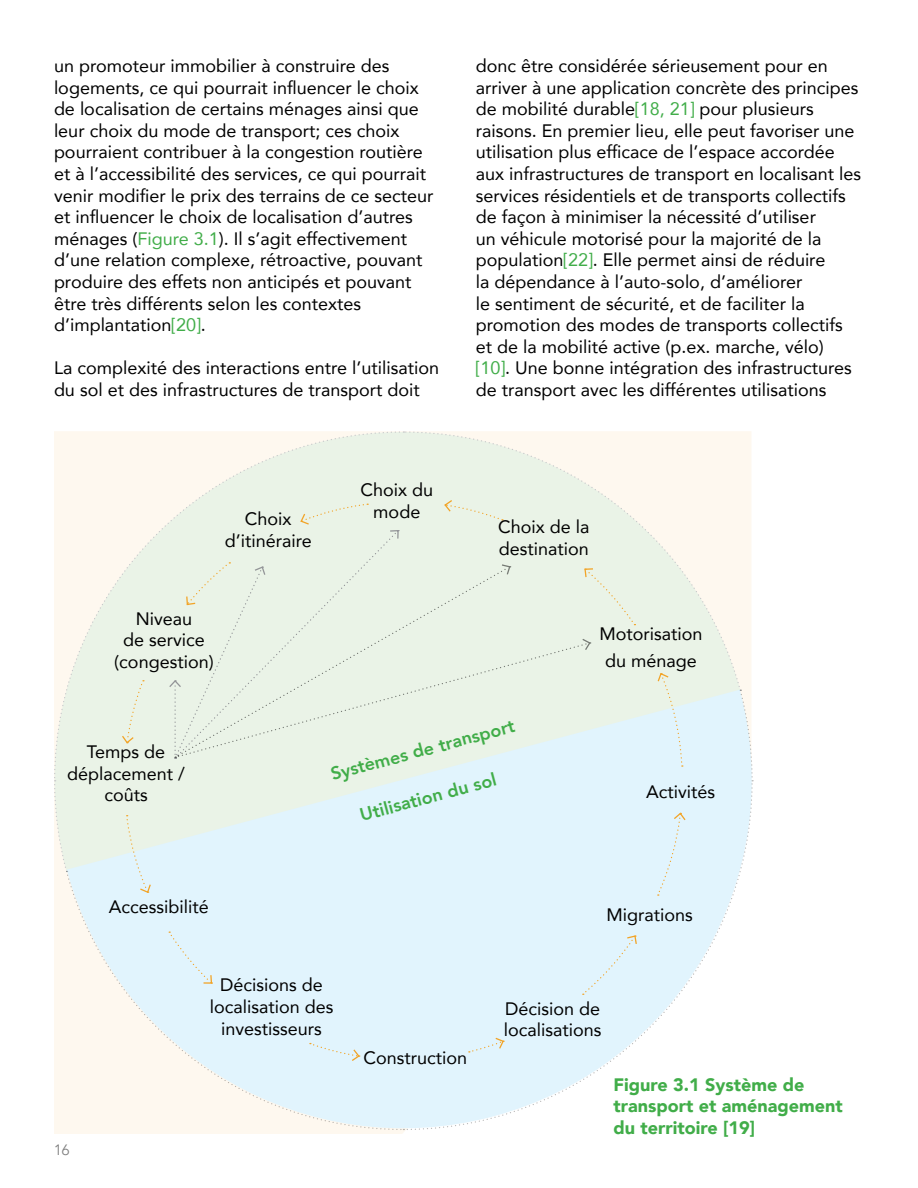
<style>
.page{position:relative;width:918px;height:1188px;background:#fff}
.page>*{position:absolute;margin:0;border:0;box-sizing:border-box;transform-origin:0 0}
.t1{font:18px/21.6px "Avenir";color:#000;text-align:center}
.t2{font:900 18px/21.6px "Avenir";color:#41ad49}
.t3{font:800 18px "Avenir";color:#41ad49}
.t4{font:15px "Avenir";color:#000}
.s1{color:#41ad49}
</style>
<div class="page">
<svg style="left:404px;top:431px;width:337px;height:257px"></svg>
<svg style="left:54px;top:431px;width:347px;height:349px"></svg>
<svg style="left:67px;top:690px;width:687px;height:444px;background:#e6f3f2"></svg>
<svg style="left:657px;top:672px;width:26px;height:95px;background:#e4f1f0"></svg>
<svg style="left:126px;top:815px;width:26px;height:59px;background:#e6f2ed"></svg>
<svg style="left:121px;top:680px;width:23px;height:65px"></svg>
<div style="left:299px;top:503px;width:69px;height:23px;background:#eaf3e7"></div>
<svg style="left:443px;top:499px;width:60px;height:21px"></svg>
<div style="left:584px;top:568px;width:51px;height:57px;background:#eaf3e7"></div>
<div style="left:175px;top:532px;width:222px;height:227px;background:#eaf3e7"></div>
<svg style="left:389px;top:529px;width:10px;height:11px"></svg>
<svg style="left:266px;top:642px;width:322px;height:116px;background:#e8f2e9"></svg>
<svg style="left:581px;top:638px;width:11px;height:13px"></svg>
<div style="left:266px;top:566px;width:244px;height:191px;background:#eaf3e7"></div>
<svg style="left:500px;top:563px;width:11px;height:13px"></svg>
<div style="left:168px;top:562px;width:98px;height:197px;background:#eaf3e7"></div>
<svg style="left:66px;top:874px;width:337px;height:257px"></svg>
<svg style="left:406px;top:781px;width:347px;height:350px"></svg>
<svg style="left:54px;top:780px;width:14px;height:92px"></svg>
<svg style="left:739px;top:690px;width:14px;height:91px"></svg>
<svg style="left:469px;top:1037px;width:36px;height:16px"></svg>
<p class="t1" style="left:54px;top:54px;width:381px;text-align:left">un promoteur immobilier à construire des logements, ce qui pourrait influencer le choix de localisation de certains ménages ainsi que leur choix du mode de transport; ces choix pourraient contribuer à la congestion routière et à l’accessibilité des services, ce qui pourrait venir modifier le prix des terrains de ce secteur et influencer le choix de localisation d’autres ménages (<span class="s1">Figure 3.1</span>). Il s’agit effectivement d’une relation complexe, rétroactive, pouvant produire des effets non anticipés et pouvant être très différents selon les contextes d’implantation<span class="s1">[20]</span>.</p>
<p class="t1" style="left:54px;top:357px;width:387px;text-align:left">La complexité des interactions entre l’utilisation du sol et des infrastructures de transport doit</p>
<p class="t1" style="left:225px;top:508px;width:89px">Choix d’itinéraire</p>
<p class="t1" style="left:114px;top:607px;width:101px">Niveau<br>de service (congestion)</p>
<p class="t1" style="left:360px;top:479px;width:74px">Choix du mode</p>
<p class="t1" style="left:476px;top:54px;width:387px;text-align:left">donc être considérée sérieusement pour en arriver à une application concrète des principes de mobilité durable<span class="s1">[18, 21]</span> pour plusieurs raisons. En premier lieu, elle peut favoriser une utilisation plus efficace de l’espace accordée aux infrastructures de transport en localisant les services résidentiels et de transports collectifs de façon à minimiser la nécessité d’utiliser<br>un véhicule motorisé pour la majorité de la population<span class="s1">[22]</span>. Elle permet ainsi de réduire<br>la dépendance à l’auto-solo, d’améliorer<br>le sentiment de sécurité, et de faciliter la promotion des modes de transports collectifs et de la mobilité active (p.ex. marche, vélo) <span class="s1">[10]</span>. Une bonne intégration des infrastructures de transport avec les différentes utilisations</p>
<p class="t1" style="left:498px;top:515px;width:93px;text-align:left">Choix de la destination</p>
<p class="t1" style="left:600px;top:621px;width:105px;line-height:26.2px">Motorisation du ménage</p>
<p class="t1" style="left:67px;top:741px;width:119px">Temps de déplacement / coûts</p>
<p class="t1" style="left:109px;top:895px;width:102px">Accessibilité</p>
<p class="t3" style="left:328px;top:761px;width:191px;rotate:-15deg">Systèmes de transport</p>
<p class="t3" style="left:357px;top:802px;width:142px;rotate:-15deg">Utilisation du sol</p>
<p class="t1" style="left:646px;top:780px;width:71px">Activités</p>
<p class="t1" style="left:606px;top:903px;width:88px">Migrations</p>
<p class="t4" style="left:53px;top:1141px;width:18px">16</p>
<p class="t1" style="left:210px;top:974px;width:125px">Décisions de localisation des investisseurs</p>
<p class="t1" style="left:363px;top:1047px;width:105px">Construction</p>
<p class="t1" style="left:504px;top:997px;width:99px;text-align:left">Décision de localisations</p>
<p class="t2" style="left:613px;top:1073px;width:231px">Figure 3.1 Système de transport et aménagement du territoire [19]</p>
</div>
